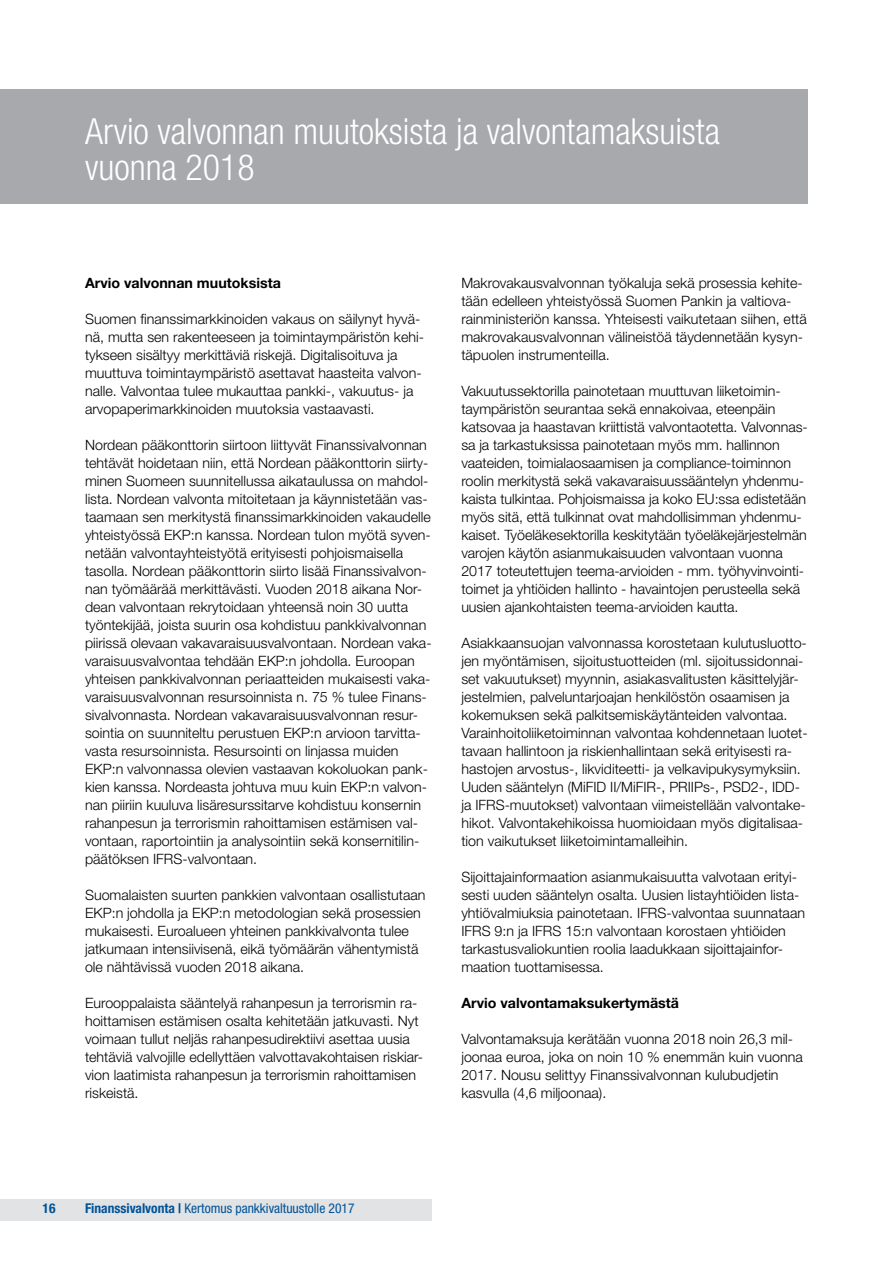
<style>
.page{position:relative;width:893px;height:1263px;background:#fff}
.page>*{position:absolute;margin:0;border:0;box-sizing:border-box;transform-origin:0 0}
.t1{font:300 condensed 36px/36px "Helvetica Neue LT Std";color:#fff}
.t2{font:300 14.25px/18px "Helvetica Neue LT Std";color:#000}
.t3{font:700 14.25px "Helvetica Neue LT Std";color:#000}
.t4{font:condensed 13.5px "Helvetica Neue LT Std";color:#005399}
.t5{font:700 condensed 13.5px "Helvetica Neue LT Std";color:#005399}
.s1{font-weight:700}
</style>
<div class="page">
<div style="left:0;top:1199px;width:432px;height:21px;background:#e2e3e4"></div>
<div style="left:0;top:89px;width:808px;height:115px;background:#a7a9ac"></div>
<h1 class="t1" style="left:85px;top:113px;width:636px">Arvio valvonnan muutoksista ja valvontamaksuista vuonna 2018</h1>
<p class="t3" style="left:85px;top:274px;width:197px">Arvio valvonnan muutoksista</p>
<p class="t2" style="left:85px;top:310px;width:340px">Suomen finanssimarkkinoiden vakaus on säilynyt hyvä&shy;nä, mutta sen rakenteeseen ja toimintaympäristön kehi&shy;tykseen sisältyy merkittäviä riskejä. Digitalisoituva ja muuttuva toimintaympäristö asettavat haasteita valvon&shy;nalle. Valvontaa tulee mukauttaa pankki-, vakuutus- ja arvopaperimarkkinoiden muutoksia vastaavasti.</p>
<p class="t2" style="left:85px;top:436px;width:348px">Nordean pääkonttorin siirtoon liittyvät Finanssivalvonnan tehtävät hoidetaan niin, että Nordean pääkonttorin siirty&shy;minen Suomeen suunnitellussa aikataulussa on mahdol&shy;lista. Nordean valvonta mitoitetaan ja käynnistetään vas&shy;taamaan sen merkitystä finanssimarkkinoiden vakaudelle yhteistyössä EKP:n kanssa. Nordean tulon myötä syven&shy;netään valvontayhteistyötä erityisesti pohjoismaisella tasolla. Nordean pääkonttorin siirto lisää Finanssivalvon&shy;nan työmäärää merkittävästi. Vuoden 2018 aikana Nor&shy;dean valvontaan rekrytoidaan yhteensä noin 30 uutta työntekijää, joista suurin osa kohdistuu pankkivalvonnan piirissä olevaan vakavaraisuusvalvontaan. Nordean vaka&shy;varaisuusvalvontaa tehdään EKP:n johdolla. Euroopan yhteisen pankkivalvonnan periaatteiden mukaisesti vaka&shy;varaisuusvalvonnan resursoinnista n. 75 % tulee Finans&shy;sivalvonnasta. Nordean vakavaraisuusvalvonnan resur&shy;sointia on suunniteltu perustuen EKP:n arvioon tarvitta&shy;vasta resursoinnista. Resursointi on linjassa muiden EKP:n valvonnassa olevien vastaavan kokoluokan pank&shy;kien kanssa. Nordeasta johtuva muu kuin EKP:n valvon&shy;nan piiriin kuuluva lisäresurssitarve kohdistuu konsernin rahanpesun ja terrorismin rahoittamisen estämisen val&shy;vontaan, raportointiin ja analysointiin sekä konsernitilin&shy;päätöksen IFRS-valvontaan.</p>
<p class="t2" style="left:85px;top:886px;width:342px">Suomalaisten suurten pankkien valvontaan osallistutaan EKP:n johdolla ja EKP:n metodologian sekä prosessien mukaisesti. Euroalueen yhteinen pankkivalvonta tulee jatkumaan intensiivisenä, eikä työmäärän vähentymistä ole nähtävissä vuoden 2018 aikana.</p>
<p class="t2" style="left:85px;top:994px;width:340px">Eurooppalaista sääntelyä rahanpesun ja terrorismin ra&shy;hoittamisen estämisen osalta kehitetään jatkuvasti. Nyt voimaan tullut neljäs rahanpesudirektiivi asettaa uusia tehtäviä valvojille edellyttäen valvottavakohtaisen riskiar&shy;vion laatimista rahanpesun ja terrorismin rahoittamisen riskeistä.</p>
<p class="t2" style="left:461px;top:274px;width:347px">Makrovakausvalvonnan työkaluja sekä prosessia kehite&shy;tään edelleen yhteistyössä Suomen Pankin ja valtiova&shy;rainministeriön kanssa. Yhteisesti vaikutetaan siihen, että makrovakausvalvonnan välineistöä täydennetään kysyn&shy;täpuolen instrumenteilla.</p>
<p class="t2" style="left:461px;top:382px;width:348px">Vakuutussektorilla painotetaan muuttuvan liiketoimin&shy;taympäristön seurantaa sekä ennakoivaa, eteenpäin katsovaa ja haastavan kriittistä valvontaotetta. Valvonnas&shy;sa ja tarkastuksissa painotetaan myös mm. hallinnon vaateiden, toimialaosaamisen ja compliance-toiminnon roolin merkitystä sekä vakavaraisuussääntelyn yhdenmu&shy;kaista tulkintaa. Pohjoismaissa ja koko EU:ssa edistetään myös sitä, että tulkinnat ovat mahdollisimman yhdenmu&shy;kaiset. Työeläkesektorilla keskitytään työeläkejärjestelmän varojen käytön asianmukaisuuden valvontaan vuonna 2017 toteutettujen teema-arvioiden - mm. työhyvinvointi&shy;toimet ja yhtiöiden hallinto - havaintojen perusteella sekä uusien ajankohtaisten teema-arvioiden kautta.</p>
<p class="t2" style="left:461px;top:633px;width:348px">Asiakkaansuojan valvonnassa korostetaan kulutusluotto&shy;jen myöntämisen, sijoitustuotteiden (ml. sijoitussidonnai&shy;set vakuutukset) myynnin, asiakasvalitusten käsittelyjär&shy;jestelmien, palveluntarjoajan henkilöstön osaamisen ja kokemuksen sekä palkitsemiskäytänteiden valvontaa.<br>Varainhoitoliiketoiminnan valvontaa kohdennetaan luotet&shy;tavaan hallintoon ja riskienhallintaan sekä erityisesti ra&shy;hastojen arvostus-, likviditeetti- ja velkavipukysymyksiin.<br>Uuden sääntelyn (MiFID II/MiFIR-, PRIIPs-, PSD2-, IDD&shy;ja IFRS-muutokset) valvontaan viimeistellään valvontake&shy;hikot. Valvontakehikoissa huomioidaan myös digitalisaa&shy;tion vaikutukset liiketoimintamalleihin.</p>
<p class="t2" style="left:461px;top:867px;width:345px">Sijoittajainformaation asianmukaisuutta valvotaan erityi&shy;sesti uuden sääntelyn osalta. Uusien listayhtiöiden lista&shy;yhtiövalmiuksia painotetaan. IFRS-valvontaa suunnataan IFRS 9:n ja IFRS 15:n valvontaan korostaen yhtiöiden tarkastusvaliokuntien roolia laadukkaan sijoittajainfor&shy;maation tuottamisessa.</p>
<p class="t3" style="left:461px;top:994px;width:219px">Arvio valvontamaksukertymästä</p>
<p class="t2" style="left:461px;top:1029px;width:343px">Valvontamaksuja kerätään vuonna 2018 noin 26,3 mil&shy;joonaa euroa, joka on noin 10 % enemmän kuin vuonna 2017. Nousu selittyy Finanssivalvonnan kulubudjetin kasvulla (4,6 miljoonaa).</p>
<p class="t5" style="left:43px;top:1200px;width:14px">16</p>
<p class="t4" style="left:85px;top:1200px;width:271px"><span class="s1">Finanssivalvonta |</span> Kertomus pankkivaltuustolle 2017</p>
</div>
